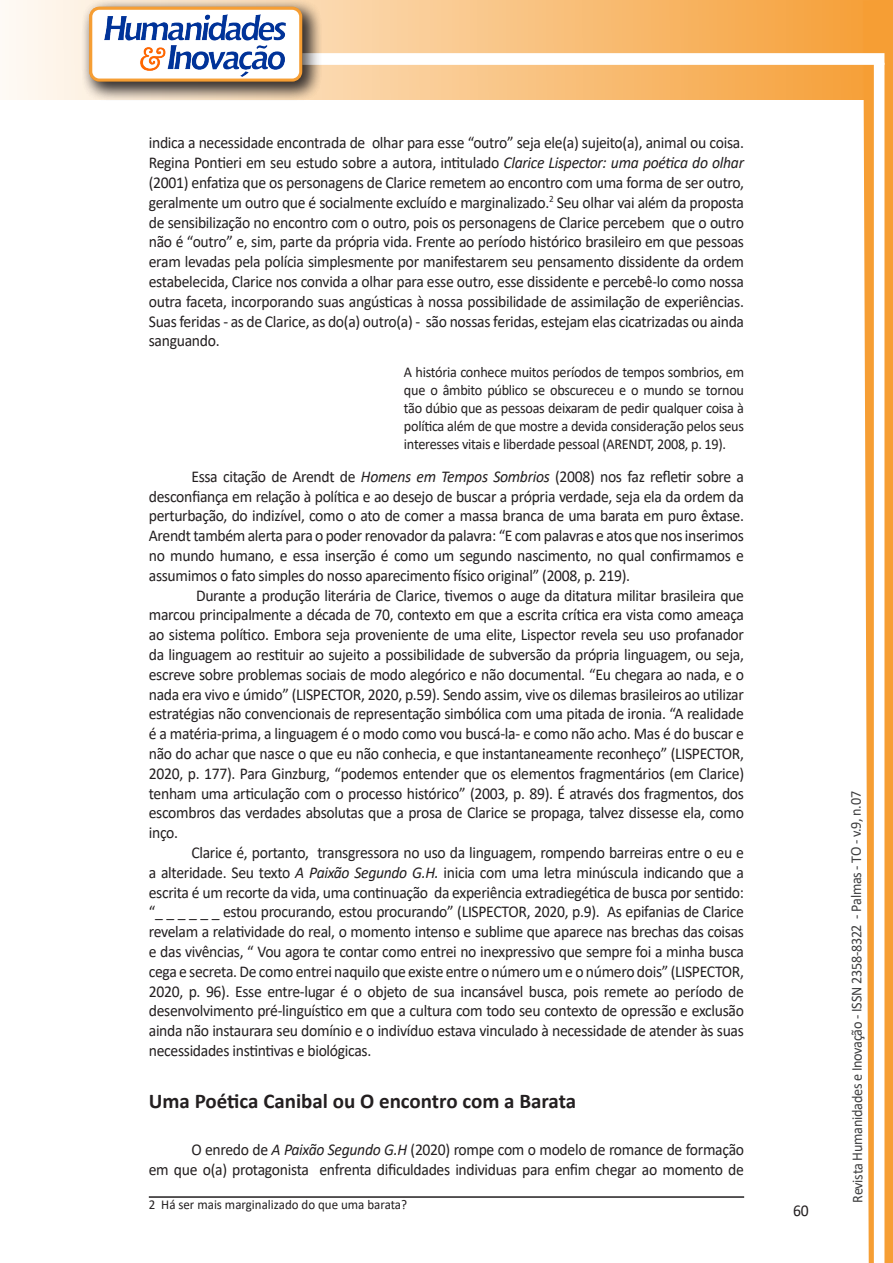
<style>
.page{position:relative;width:893px;height:1263px;background:#fff}
.page>*{position:absolute;margin:0;border:0;box-sizing:border-box;transform-origin:0 0}
.Titulo_2{font:700 21px "Calibri";color:#231f20}
.texto{font:16.5px/19.8px "Calibri";letter-spacing:-.02em;color:#231f20;text-align:justify;scale:.95 1}
.citacao{font:15px/18px "Calibri";letter-spacing:-.02em;color:#231f20;text-align:justify;scale:.95 1}
.t1{font:15px "Calibri";letter-spacing:-.025em;color:#3e3e3f;scale:.95 1}
.Rodapé{font:13.5px "Calibri";color:#231f20;scale:.96 1}
.s1{font-style:italic}
</style>
<div class="page">
<svg style="left:5px;top:0;width:858px;height:100px;background:#f9c484"></svg>
<div style="left:302px;top:53px;width:582px;height:12px;background:#fff;border:2px solid #fff"></div>
<svg style="left:863px;top:0;width:30px;height:1263px"></svg>
<div style="left:81px;top:0;width:241px;height:102px;background:#231f20;opacity:.75"></div>
<div style="left:91px;top:8px;width:210px;height:72px;background:#fff;border-radius:9px"></div>
<img style="left:104px;top:14px;width:181px;height:62px">
<div style="left:89px;top:7px;width:213px;height:75px;border:3px solid #f69e34;border-radius:9px"></div>
<hr style="left:149px;top:1196px;width:595px;height:2px;background:#231f20">
<p class="texto" style="left:149px;top:133px;width:628px">indica a necessidade encontrada de olhar para esse “outro” seja ele(a) sujeito(a), animal ou coisa.<br>Regina Pontieri em seu estudo sobre a autora, intitulado <span class="s1">Clarice Lispector: uma poética do olhar </span>(2001) enfatiza que os personagens de Clarice remetem ao encontro com uma forma de ser outro, geralmente um outro que é socialmente excluído e marginalizado.<sup>2</sup> Seu olhar vai além da proposta de sensibilização no encontro com o outro, pois os personagens de Clarice percebem que o outro não é “outro” e, sim, parte da própria vida. Frente ao período histórico brasileiro em que pessoas eram levadas pela polícia simplesmente por manifestarem seu pensamento dissidente da ordem estabelecida, Clarice nos convida a olhar para esse outro, esse dissidente e percebê-lo como nossa outra faceta, incorporando suas angústicas à nossa possibilidade de assimilação de experiências.<br>Suas feridas - as de Clarice, as do(a) outro(a) - são nossas feridas, estejam elas cicatrizadas ou ainda sanguando.</p>
<p class="citacao" style="left:404px;top:363px;width:359px">A história conhece muitos períodos de tempos sombrios, em que o âmbito público se obscureceu e o mundo se tornou tão dúbio que as pessoas deixaram de pedir qualquer coisa à política além de que mostre a devida consideração pelos seus interesses vitais e liberdade pessoal (ARENDT, 2008, p. 19).</p>
<p class="texto" style="left:149px;top:466px;width:628px;text-indent:43px">Essa citação de Arendt de <span class="s1">Homens em Tempos Sombrios</span> (2008) nos faz refletir sobre a desconfiança em relação à política e ao desejo de buscar a própria verdade, seja ela da ordem da perturbação, do indizível, como o ato de comer a massa branca de uma barata em puro êxtase.<br>Arendt também alerta para o poder renovador da palavra: “E com palavras e atos que nos inserimos no mundo humano, e essa inserção é como um segundo nascimento, no qual confirmamos e assumimos o fato simples do nosso aparecimento físico original” (2008, p. 219).</p>
<p class="texto" style="left:149px;top:585px;width:628px;text-indent:47px">Durante a produção literária de Clarice, tivemos o auge da ditatura militar brasileira que marcou principalmente a década de 70, contexto em que a escrita crítica era vista como ameaça ao sistema político. Embora seja proveniente de uma elite, Lispector revela seu uso profanador da linguagem ao restituir ao sujeito a possibilidade de subversão da própria linguagem, ou seja, escreve sobre problemas sociais de modo alegórico e não documental. “Eu chegara ao nada, e o nada era vivo e úmido” (LISPECTOR, 2020, p.59). Sendo assim, vive os dilemas brasileiros ao utilizar estratégias não convencionais de representação simbólica com uma pitada de ironia. “A realidade é a matéria-prima, a linguagem é o modo como vou buscá-la- e como não acho. Mas é do buscar e não do achar que nasce o que eu não conhecia, e que instantaneamente reconheço” (LISPECTOR, 2020, p. 177). Para Ginzburg, “podemos entender que os elementos fragmentários (em Clarice) tenham uma articulação com o processo histórico” (2003, p. 89). É através dos fragmentos, dos escombros das verdades absolutas que a prosa de Clarice se propaga, talvez dissesse ela, como inço.</p>
<p class="texto" style="left:149px;top:842px;width:628px;text-indent:43px">Clarice é, portanto, transgressora no uso da linguagem, rompendo barreiras entre o eu e a alteridade. Seu texto <span class="s1">A Paixão Segundo G.H.</span> inicia com uma letra minúscula indicando que a escrita é um recorte da vida, uma continuação da experiência extradiegética de busca por sentido: “_ _ _ _ _ _ estou procurando, estou procurando” (LISPECTOR, 2020, p.9). As epifanias de Clarice revelam a relatividade do real, o momento intenso e sublime que aparece nas brechas das coisas e das vivências, “ Vou agora te contar como entrei no inexpressivo que sempre foi a minha busca cega e secreta. De como entrei naquilo que existe entre o número um e o número dois” (LISPECTOR, 2020, p. 96). Esse entre-lugar é o objeto de sua incansável busca, pois remete ao período de desenvolvimento pré-linguístico em que a cultura com todo seu contexto de opressão e exclusão ainda não instaurara seu domínio e o indivíduo estava vinculado à necessidade de atender às suas necessidades instintivas e biológicas.</p>
<p class="Titulo_2" style="left:149px;top:1086px;width:429px">Uma Poética Canibal ou O encontro com a Barata</p>
<p class="texto" style="left:149px;top:1139px;width:628px;text-align:right">O enredo de <span class="s1">A Paixão Segundo G.H</span> (2020) rompe com o modelo de romance de formação<br>em que o(a) protagonista enfrenta dificuldades individuas para enfim chegar ao momento de</p>
<p class="Rodapé" style="left:149px;top:1195px;width:271px">2 Há ser mais marginalizado do que uma barata?</p>
<p class="texto" style="left:793px;top:1200px;width:18px">60</p>
<p class="t1" style="left:846px;top:1203px;width:435px;rotate:-90deg">Revista Humanidades e Inovação - ISSN 2358-8322 - Palmas - TO - v.9, n.07</p>
</div>
